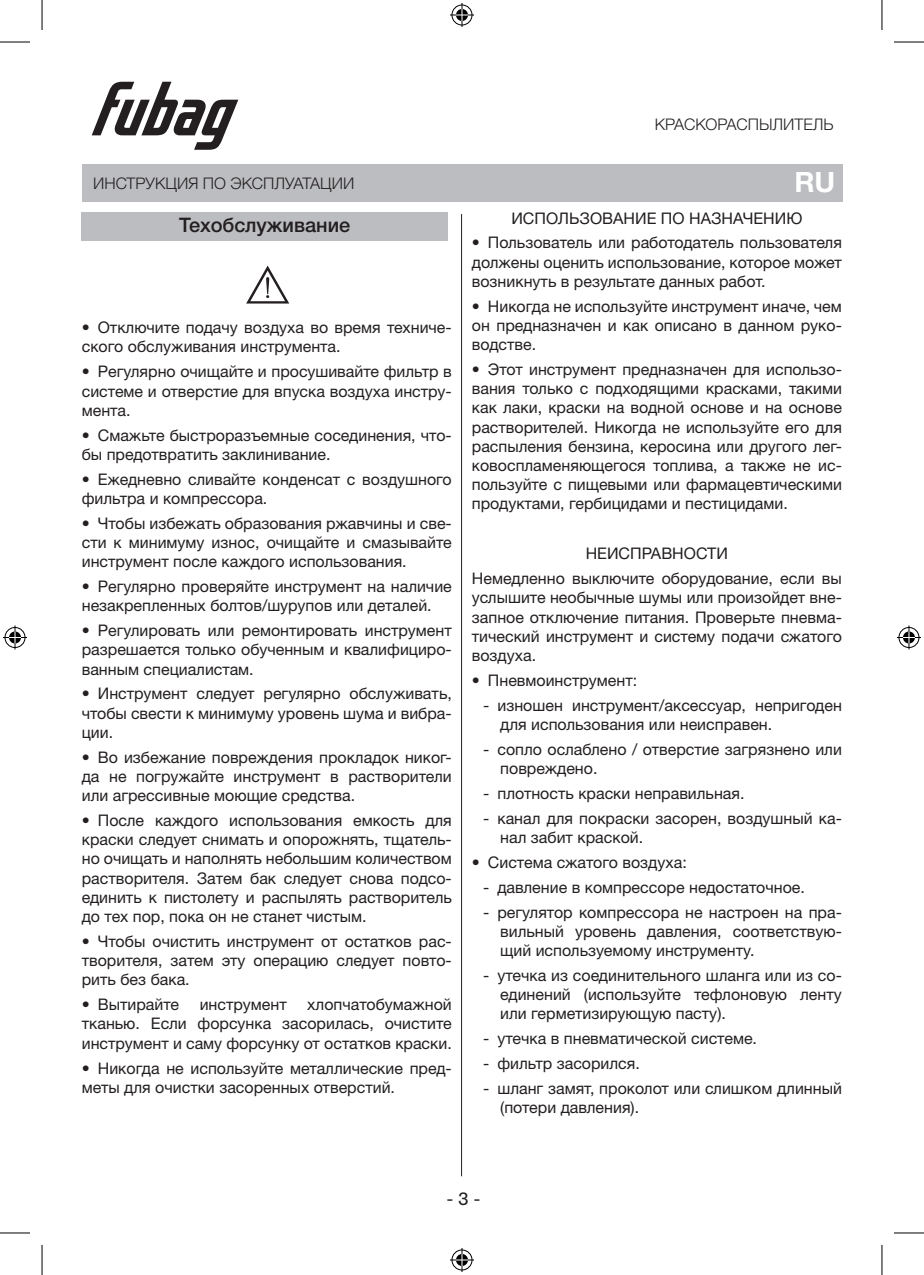
<style>
.page{position:relative;width:924px;height:1275px;background:#fff}
.page>*{position:absolute;margin:0;border:0;box-sizing:border-box;transform-origin:0 0}
.t1{font:700 28px "Helvetica Neue LTW1 G";color:#fff}
.t2{font:500 20px "Helvetica Neue LTW1 G";color:#231f20}
.t3{font:18px "Supria Sans";color:#231f20}
.t4{font:16px/19.2px "Helvetica Neue LTW1 G";color:#231f20;text-align:justify}
.t5{font:300 16px "Helvetica Neue LTW1 G";color:#231f20}
</style>
<div class="page">
<hr style="left:461px;top:214px;width:1px;height:962px;background:#231f20">
<svg style="left:92px;top:82px;width:146px;height:68px"></svg>
<div style="left:82px;top:164px;width:759px;height:38px;background:#bcbdc0"></div>
<div style="left:82px;top:212px;width:365px;height:29px;background:#bcbdc0"></div>
<svg style="left:246px;top:265px;width:43px;height:38px"></svg>
<hr style="left:0;top:42px;width:30px;height:1px;background:#000">
<hr style="left:893px;top:42px;width:30px;height:1px;background:#000">
<hr style="left:0;top:1232px;width:30px;height:1px;background:#000">
<hr style="left:893px;top:1232px;width:30px;height:1px;background:#000">
<hr style="left:42px;top:0;width:1px;height:30px;background:#000">
<hr style="left:42px;top:1245px;width:1px;height:30px;background:#000">
<hr style="left:881px;top:0;width:1px;height:30px;background:#000">
<hr style="left:881px;top:1245px;width:1px;height:30px;background:#000">
<svg style="left:450px;top:3px;width:24px;height:24px"></svg>
<svg style="left:450px;top:1248px;width:24px;height:24px"></svg>
<svg style="left:3px;top:625px;width:24px;height:24px"></svg>
<svg style="left:897px;top:625px;width:23px;height:24px"></svg>
<p class="t5" style="left:654px;top:114px;width:180px">КРАСКОРАСПЫЛИТЕЛЬ</p>
<p class="t5" style="left:93px;top:173px;width:262px">ИНСТРУКЦИЯ ПО ЭКСПЛУАТАЦИИ</p>
<h1 class="t1" style="left:794px;top:165px;width:42px">RU</h1>
<p class="t2" style="left:179px;top:213px;width:173px">Техобслуживание</p>
<p class="t4" style="left:82px;top:318px;width:371px">• Отключите подачу воздуха во время техниче&shy;ского обслуживания инструмента.</p>
<p class="t4" style="left:82px;top:362px;width:371px">• Регулярно очищайте и просушивайте фильтр в системе и отверстие для впуска воздуха инстру&shy;мента.</p>
<p class="t4" style="left:82px;top:425px;width:371px">• Смажьте быстроразъемные сосединения, что&shy;бы предотвратить заклинивание.</p>
<p class="t4" style="left:82px;top:469px;width:371px">• Ежедневно сливайте конденсат с воздушного фильтра и компрессора.</p>
<p class="t4" style="left:82px;top:513px;width:371px">• Чтобы избежать образования ржавчины и све&shy;сти к минимуму износ, очищайте и смазывайте инструмент после каждого использования.</p>
<p class="t4" style="left:82px;top:577px;width:371px">• Регулярно проверяйте инструмент на наличие незакрепленных болтов/шурупов или деталей.</p>
<p class="t4" style="left:82px;top:621px;width:371px">• Регулировать или ремонтировать инструмент разрешается только обученным и квалифициро&shy;ванным специалистам.</p>
<p class="t4" style="left:82px;top:684px;width:371px">• Инструмент следует регулярно обслуживать, чтобы свести к минимуму уровень шума и вибра&shy;ции.</p>
<p class="t4" style="left:82px;top:747px;width:371px">• Во избежание повреждения прокладок никог&shy;да не погружайте инструмент в растворители или агрессивные моющие средства.</p>
<p class="t4" style="left:82px;top:810px;width:371px">• После каждого использования емкость для краски следует снимать и опорожнять, тщатель&shy;но очищать и наполнять небольшим количеством растворителя. Затем бак следует снова подсо&shy;единить к пистолету и распылять растворитель до тех пор, пока он не станет чистым.</p>
<p class="t4" style="left:82px;top:931px;width:371px">• Чтобы очистить инструмент от остатков рас&shy;творителя, затем эту операцию следует повто&shy;рить без бака.</p>
<p class="t4" style="left:82px;top:995px;width:99px">• Вытирайте</p>
<p class="t4" style="left:199px;top:995px;width:88px">инструмент</p>
<p class="t4" style="left:82px;top:995px;width:371px;text-indent:225px">хлопчатобумажной тканью. Если форсунка засорилась, очистите инструмент и саму форсунку от остатков краски.</p>
<p class="t4" style="left:82px;top:1058px;width:371px">• Никогда не используйте металлические пред&shy;меты для очистки засоренных отверстий.</p>
<p class="t4" style="left:511px;top:208px;width:292px">ИСПОЛЬЗОВАНИЕ ПО НАЗНАЧЕНИЮ</p>
<p class="t4" style="left:471px;top:233px;width:371px">• Пользователь или работодатель пользователя должены оценить использование, которое может возникнуть в результате данных работ.</p>
<p class="t4" style="left:471px;top:296px;width:371px">• Никогда не используйте инструмент иначе, чем он предназначен и как описано в данном руко&shy;водстве.</p>
<p class="t4" style="left:471px;top:360px;width:371px">• Этот инструмент предназначен для использо&shy;вания только с подходящими красками, такими как лаки, краски на водной основе и на основе растворителей. Никогда не используйте его для распыления бензина, керосина или другого лег&shy;ковоспламеняющегося топлива, а также не ис&shy;пользуйте с пищевыми или фармацевтическими продуктами, гербицидами и пестицидами.</p>
<p class="t4" style="left:585px;top:544px;width:144px">НЕИСПРАВНОСТИ</p>
<p class="t4" style="left:471px;top:569px;width:371px">Немедленно выключите оборудование, если вы услышите необычные шумы или произойдет вне&shy;запное отключение питания. Проверьте пневма&shy;тический инструмент и систему подачи сжатого воздуха.</p>
<p class="t4" style="left:471px;top:670px;width:167px">• Пневмоинструмент:</p>
<p class="t4" style="left:500px;top:695px;width:343px;text-indent:-17px">‐ изношен инструмент/аксессуар, непригоден для использования или неисправен.</p>
<p class="t4" style="left:500px;top:739px;width:343px;text-indent:-17px">‐ сопло ослаблено / отверстие загрязнено или повреждено.</p>
<p class="t4" style="left:483px;top:783px;width:263px">‐ плотность краски неправильная.</p>
<p class="t4" style="left:500px;top:808px;width:343px;text-indent:-17px">‐ канал для покраски засорен, воздушный ка&shy;нал забит краской.</p>
<p class="t4" style="left:471px;top:852px;width:216px">• Система сжатого воздуха:</p>
<p class="t4" style="left:483px;top:877px;width:323px">‐ давление в компрессоре недостаточное.</p>
<p class="t4" style="left:500px;top:902px;width:343px;text-indent:-17px">‐ регулятор компрессора не настроен на пра&shy;вильный уровень давления, соответствую&shy;щий используемому инструменту.</p>
<p class="t4" style="left:500px;top:965px;width:343px;text-indent:-17px">‐ утечка из соединительного шланга или из со&shy;единений (используйте тефлоновую ленту или герметизирующую пасту).</p>
<p class="t4" style="left:483px;top:1028px;width:275px">‐ утечка в пневматической системе.</p>
<p class="t4" style="left:483px;top:1053px;width:158px">‐ фильтр засорился.</p>
<p class="t4" style="left:500px;top:1078px;width:343px;text-indent:-17px">‐ шланг замят, проколот или слишком длинный (потери давления).</p>
<p class="t3" style="left:446px;top:1188px;width:36px">- 3 -</p>
</div>
